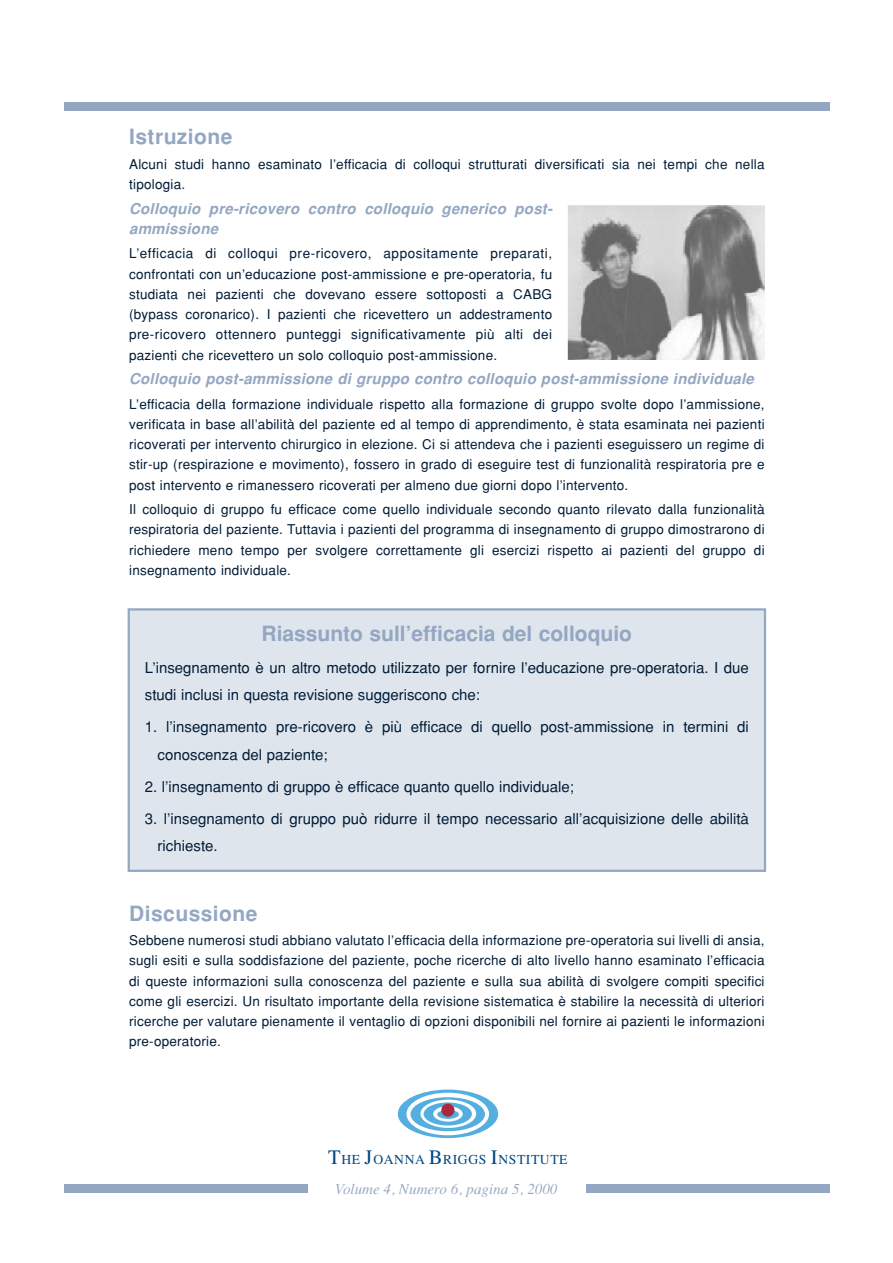
<style>
.page{position:relative;width:893px;height:1263px;background:#fff}
.page>*{position:absolute;margin:0;border:0;box-sizing:border-box;transform-origin:0 0}
.t1{font:700 21px "Helvetica";color:#94a7c2}
.t2{font:700 21px "Helvetica";letter-spacing:.02em;color:#94a7c2}
.t3{font:15px/27.6px "Helvetica";color:#001c37}
.t4{font:italic 700 15px/20.2px "Helvetica";letter-spacing:.015em;color:#94a7c2}
.t5{font:italic 15px "Times";color:#94a7c2}
.t6{font:13.65px "Times";letter-spacing:.04em;color:#004885}
.t7{font:13.5px/20.2px "Helvetica";letter-spacing:.015em;color:#001c37;text-align:justify}
.s1{font-size:20.55px}
</style>
<div class="page">
<div style="left:64px;top:1184px;width:244px;height:9px;background:#94a7c2"></div>
<div style="left:585px;top:1184px;width:244px;height:9px;background:#94a7c2"></div>
<div style="left:64px;top:102px;width:765px;height:9px;background:#94a7c2"></div>
<div style="left:129px;top:609px;width:636px;height:262px;background:#dfe5ed"></div>
<div style="left:128px;top:608px;width:638px;height:264px;border:2px solid #94a7c2"></div>
<img style="left:567px;top:206px;width:197px;height:153px">
<svg style="left:398px;top:1090px;width:100px;height:48px"></svg>
<svg style="left:437px;top:1110px;width:22px;height:9px"></svg>
<div style="left:441px;top:1104px;width:13px;height:13px;background:#aa293e;border-radius:50%"></div>
<h1 class="t2" style="left:129px;top:129px;width:105px">Istruzione</h1>
<p class="t7" style="left:129px;top:155px;width:637px">Alcuni studi hanno esaminato l’efficacia di colloqui strutturati diversificati sia nei tempi che nella tipologia.</p>
<p class="t4" style="left:129px;top:200px;width:425px">Colloquio pre-ricovero contro colloquio generico post&shy;ammissione</p>
<p class="t7" style="left:129px;top:245px;width:424px">L’efficacia di colloqui pre-ricovero, appositamente preparati, confrontati con un’educazione post-ammissione e pre-operatoria, fu studiata nei pazienti che dovevano essere sottoposti a CABG (bypass coronarico). I pazienti che ricevettero un addestramento pre-ricovero ottennero punteggi significativamente più alti dei pazienti che ricevettero un solo colloquio post-ammissione.</p>
<p class="t4" style="left:129px;top:370px;width:626px">Colloquio post-ammissione di gruppo contro colloquio post-ammissione individuale</p>
<p class="t7" style="left:129px;top:395px;width:637px">L’efficacia della formazione individuale rispetto alla formazione di gruppo svolte dopo l’ammissione, verificata in base all’abilità del paziente ed al tempo di apprendimento, è stata esaminata nei pazienti ricoverati per intervento chirurgico in elezione. Ci si attendeva che i pazienti eseguissero un regime di stir-up (respirazione e movimento), fossero in grado di eseguire test di funzionalità respiratoria pre e post intervento e rimanessero ricoverati per almeno due giorni dopo l’intervento.</p>
<p class="t7" style="left:129px;top:501px;width:637px">Il colloquio di gruppo fu efficace come quello individuale secondo quanto rilevato dalla funzionalità respiratoria del paziente. Tuttavia i pazienti del programma di insegnamento di gruppo dimostrarono di richiedere meno tempo per svolgere correttamente gli esercizi rispetto ai pazienti del gruppo di insegnamento individuale.</p>
<h1 class="t1" style="left:261px;top:626px;width:372px">Riassunto sull’efficacia del colloquio</h1>
<p class="t3" style="left:145px;top:655px;width:605px">L’insegnamento è un altro metodo utilizzato per fornire l’educazione pre-operatoria. I due studi inclusi in questa revisione suggeriscono che:</p>
<p class="t3" style="left:158px;top:715px;width:592px;text-indent:-13px">1. l’insegnamento pre-ricovero è più efficace di quello post-ammissione in termini di conoscenza del paziente;</p>
<p class="t3" style="left:145px;top:774px;width:431px">2. l’insegnamento di gruppo è efficace quanto quello individuale;</p>
<p class="t3" style="left:158px;top:806px;width:592px;text-indent:-13px">3. l’insegnamento di gruppo può ridurre il tempo necessario all’acquisizione delle abilità richieste.</p>
<h1 class="t2" style="left:129px;top:906px;width:130px">Discussione</h1>
<p class="t7" style="left:129px;top:932px;width:637px">Sebbene numerosi studi abbiano valutato l’efficacia della informazione pre-operatoria sui livelli di ansia, sugli esiti e sulla soddisfazione del paziente, poche ricerche di alto livello hanno esaminato l’efficacia di queste informazioni sulla conoscenza del paziente e sulla sua abilità di svolgere compiti specifici come gli esercizi. Un risultato importante della revisione sistematica è stabilire la necessità di ulteriori ricerche per valutare pienamente il ventaglio di opzioni disponibili nel fornire ai pazienti le informazioni pre-operatorie.</p>
<p class="t6" style="left:328px;top:1154px;width:241px"><span class="s1">T</span>HE <span class="s1">J</span>OANNA <span class="s1">B</span>RIGGS <span class="s1">I</span>NSTITUTE</p>
<p class="t5" style="left:335px;top:1183px;width:224px">Volume 4, Numero 6, pagina 5, 2000</p>
</div>
